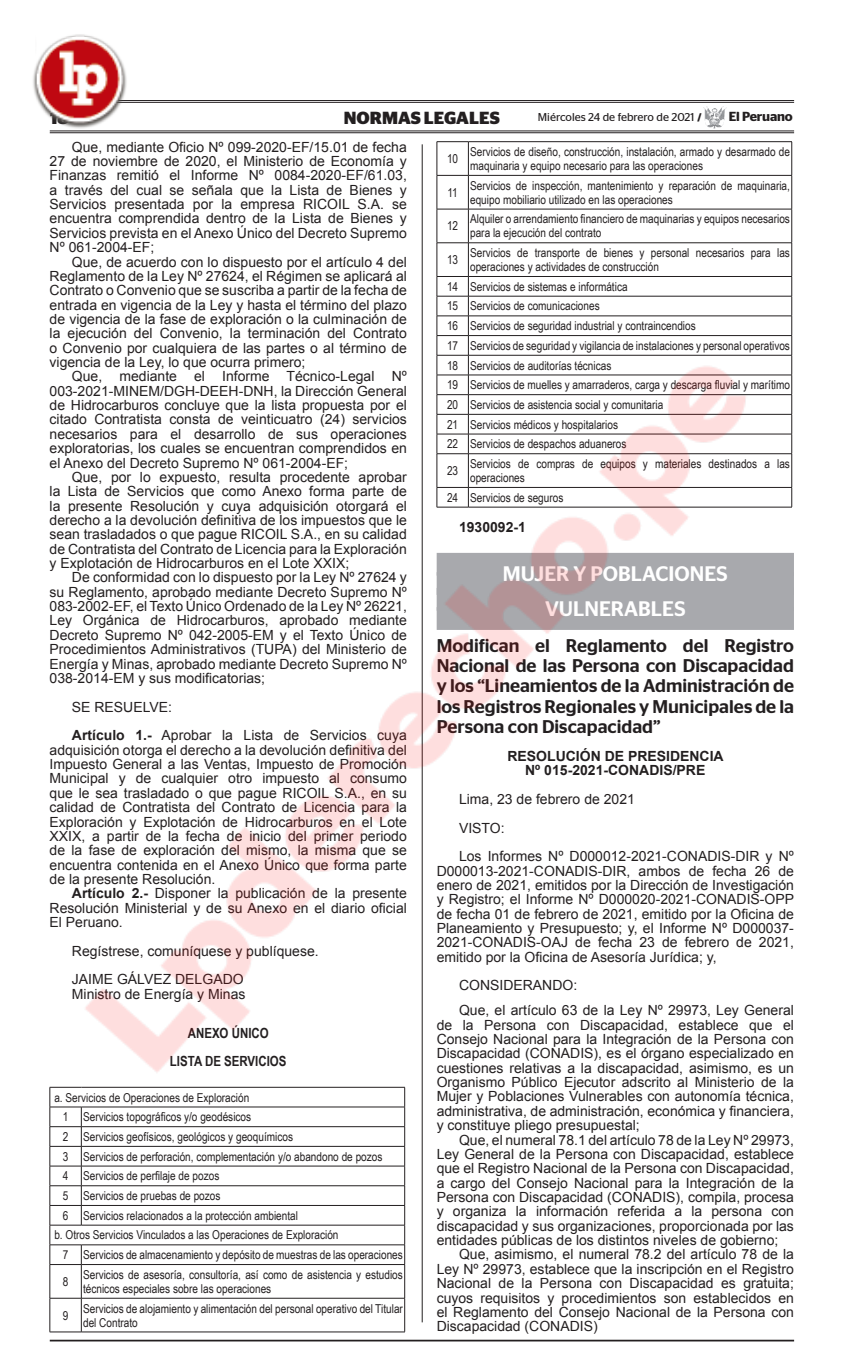
<style>
.page{position:relative;width:856px;height:1365px;background:#fff}
.page>*{position:absolute;margin:0;border:0;box-sizing:border-box;transform-origin:0 0}
.t1{font:500 21px/35px "Stag Sans";color:#fff;text-align:center}
.t2{font:500 18.38px/20.1px "Stag Sans";color:#231f20;text-align:justify}
.t3{font:700 17.5px "Stag Sans";color:#231f20}
.t4{font:14px/14.3px "Arial";color:#231f20;text-align:justify}
.t5{font:700 14px/14px "Arial";color:#231f20}
.t6{font:700 14px/28px "Arial Narrow";color:#231f20;text-align:center}
.t7{font:600 13.12px "Stag Sans";letter-spacing:-.015em;color:#231f20}
.t8{font:12.25px/19.6px "Arial Narrow";color:#231f20}
.t9{font:11.38px "Stag Sans";color:#231f20}
.s1{font-weight:700;font-size:10.5px}
.s2{font-weight:700}
</style>
<div class="page">
<img style="left:49px;top:100px;width:746px;height:1242px">
<img style="left:33px;top:34px;width:98px;height:97px">
<p class="t3" style="left:50px;top:107px;width:20px">18</p>
<p class="t3" style="left:344px;top:107px;width:157px">NORMAS LEGALES</p>
<p class="t9" style="left:538px;top:110px;width:165px">Miércoles 24 de febrero de 2021 <span class="s1">/</span></p>
<p class="t7" style="left:729px;top:109px;width:65px">El Peruano</p>
<p class="t4" style="left:50px;top:140px;width:359px;text-indent:22px">Que, mediante Oficio Nº 099-2020-EF/15.01 de fecha 27 de noviembre de 2020, el Ministerio de Economía y Finanzas remitió el Informe Nº 0084-2020-EF/61.03, a través del cual se señala que la Lista de Bienes y Servicios presentada por la empresa RICOIL S.A. se encuentra comprendida dentro de la Lista de Bienes y Servicios prevista en el Anexo Único del Decreto Supremo Nº 061-2004-EF;</p>
<p class="t4" style="left:50px;top:254px;width:359px;text-indent:22px">Que, de acuerdo con lo dispuesto por el artículo 4 del Reglamento de la Ley Nº 27624, el Régimen se aplicará al Contrato o Convenio que se suscriba a partir de la fecha de entrada en vigencia de la Ley y hasta el término del plazo de vigencia de la fase de exploración o la culminación de la ejecución del Convenio, la terminación del Contrato o Convenio por cualquiera de las partes o al término de vigencia de la Ley, lo que ocurra primero;</p>
<p class="t4" style="left:50px;top:369px;width:359px;text-indent:22px">Que, mediante el Informe Técnico-Legal Nº 003-2021-MINEM/DGH-DEEH-DNH, la Dirección General de Hidrocarburos concluye que la lista propuesta por el citado Contratista consta de veinticuatro (24) servicios necesarios para el desarrollo de sus operaciones exploratorias, los cuales se encuentran comprendidos en el Anexo del Decreto Supremo Nº 061-2004-EF;</p>
<p class="t4" style="left:50px;top:470px;width:359px;text-indent:22px">Que, por lo expuesto, resulta procedente aprobar la Lista de Servicios que como Anexo forma parte de la presente Resolución y cuya adquisición otorgará el derecho a la devolución definitiva de los impuestos que le sean trasladados o que pague RICOIL S.A., en su calidad de Contratista del Contrato de Licencia para la Exploración y Explotación de Hidrocarburos en el Lote XXIX;</p>
<p class="t4" style="left:50px;top:570px;width:359px;text-indent:22px">De conformidad con lo dispuesto por la Ley Nº 27624 y su Reglamento, aprobado mediante Decreto Supremo Nº 083-2002-EF, el Texto Único Ordenado de la Ley Nº 26221, Ley Orgánica de Hidrocarburos, aprobado mediante Decreto Supremo Nº 042-2005-EM y el Texto Único de Procedimientos Administrativos (TUPA) del Ministerio de Energía y Minas, aprobado mediante Decreto Supremo Nº 038-2014-EM y sus modificatorias;</p>
<p class="t4" style="left:72px;top:692px;width:336px;line-height:28.7px">SE RESUELVE:<br><span class="s2">ARTÍCULO 1.-</span> Aprobar la Lista de Servicios cuya</p>
<p class="t4" style="left:50px;top:742px;width:359px">adquisición otorga el derecho a la devolución definitiva del Impuesto General a las Ventas, Impuesto de Promoción Municipal y de cualquier otro impuesto al consumo que le sea trasladado o que pague RICOIL S.A., en su calidad de Contratista del Contrato de Licencia para la Exploración y Explotación de Hidrocarburos en el Lote XXIX, a partir de la fecha de inicio del primer periodo de la fase de exploración del mismo, la misma que se encuentra contenida en el Anexo Único que forma parte de la presente Resolución.</p>
<p class="t4" style="left:50px;top:886px;width:359px;text-indent:22px"><span class="s2">ARTÍCULO 2.-</span> Disponer la publicación de la presente Resolución Ministerial y de su Anexo en el diario oficial El Peruano.</p>
<p class="t4" style="left:72px;top:936px;width:248px;line-height:28.7px">Regístrese, comuníquese y publíquese.<br>JAIME GÁLVEZ DELGADO</p>
<p class="t4" style="left:72px;top:986px;width:175px">Ministro de Energía y Minas</p>
<p class="t6" style="left:170px;top:1017px;width:118px">ANEXO ÚNICO<br>LISTA DE SERVICIOS</p>
<p class="t8" style="left:54px;top:1086px;width:196px">a. Servicios de Operaciones de Exploración</p>
<p class="t8" style="left:63px;top:1106px;width:190px">1 Servicios topográficos y/o geodésicos</p>
<p class="t8" style="left:63px;top:1126px;width:232px">2 Servicios geofísicos, geológicos y geoquímicos</p>
<p class="t8" style="left:63px;top:1145px;width:321px">3 Servicios de perforación, complementación y/o abandono de pozos</p>
<p class="t8" style="left:63px;top:1165px;width:158px">4 Servicios de perfilaje de pozos</p>
<p class="t8" style="left:63px;top:1185px;width:159px">5 Servicios de pruebas de pozos</p>
<p class="t8" style="left:63px;top:1204px;width:237px">6 Servicios relacionados a la protección ambiental</p>
<p class="t8" style="left:54px;top:1224px;width:286px">b. Otros Servicios Vinculados a las Operaciones de Exploración</p>
<p class="t8" style="left:63px;top:1244px;width:342px">7 Servicios de almacenamiento y depósito de muestras de las operaciones</p>
<p class="t8" style="left:63px;top:1270px;width:7px">8</p>
<p class="t8" style="left:83px;top:1266px;width:321px;line-height:14px">Servicios de asesoría, consultoría, así como de asistencia y estudios técnicos especiales sobre las operaciones</p>
<p class="t8" style="left:63px;top:1304px;width:7px">9</p>
<p class="t8" style="left:83px;top:1300px;width:321px;line-height:14px">Servicios de alojamiento y alimentación del personal operativo del Titular del Contrato</p>
<p class="t8" style="left:447px;top:148px;width:13px">10</p>
<p class="t8" style="left:470px;top:144px;width:321px;line-height:14px">Servicios de diseño, construcción, instalación, armado y desarmado de maquinaria y equipo necesario para las operaciones</p>
<p class="t8" style="left:447px;top:182px;width:12px">11</p>
<p class="t8" style="left:470px;top:178px;width:321px;line-height:14px">Servicios de inspección, mantenimiento y reparación de maquinaria, equipo mobiliario utilizado en las operaciones</p>
<p class="t8" style="left:447px;top:216px;width:13px">12</p>
<p class="t8" style="left:470px;top:211px;width:321px;line-height:14px">Alquiler o arrendamiento financiero de maquinarias y equipos necesarios para la ejecución del contrato</p>
<p class="t8" style="left:447px;top:249px;width:13px">13</p>
<p class="t8" style="left:470px;top:245px;width:321px;line-height:14px">Servicios de transporte de bienes y personal necesarios para las operaciones y actividades de construcción</p>
<p class="t8" style="left:447px;top:276px;width:344px">14 Servicios de sistemas e informática<br>15 Servicios de comunicaciones<br>16 Servicios de seguridad industrial y contraincendios<br>17 Servicios de seguridad y vigilancia de instalaciones y personal operativos 18 Servicios de auditorías técnicas<br>19 Servicios de muelles y amarraderos, carga y descarga fluvial y marítimo 20 Servicios de asistencia social y comunitaria<br>21 Servicios médicos y hospitalarios<br>22 Servicios de despachos aduaneros</p>
<p class="t8" style="left:447px;top:460px;width:13px">23</p>
<p class="t8" style="left:470px;top:456px;width:321px;line-height:14px">Servicios de compras de equipos y materiales destinados a las operaciones</p>
<p class="t8" style="left:447px;top:487px;width:118px">24 Servicios de seguros</p>
<p class="t5" style="left:459px;top:520px;width:68px">1930092-1</p>
<h1 class="t1" style="left:503px;top:556px;width:226px">MUJER Y POBLACIONES<br>VULNERABLES</h1>
<h2 class="t2" style="left:437px;top:635px;width:359px">Modifican el Reglamento del Registro Nacional de las Persona con Discapacidad y los “Lineamientos de la Administración de los Registros Regionales y Municipales de la Persona con Discapacidad”</h2>
<p class="t5" style="left:525px;top:749px;width:198px;text-indent:-18px">RESOLUCIÓN DE PRESIDENCIA<br>Nº 015-2021-CON</p>
<p class="t5" style="left:639px;top:763px;width:66px">ADIS/PRE</p>
<p class="t4" style="left:459px;top:784px;width:336px;line-height:28.7px;text-align:left">Lima, 23 de febrero de 2021<br>VISTO:<br>Los Informes Nº D000012-2021-CONADIS-DIR y Nº</p>
<p class="t4" style="left:437px;top:863px;width:359px">D000013-2021-CONADIS-DIR, ambos de fecha 26 de enero de 2021, emitidos por la Dirección de Investigación y Registro; el Informe Nº D000020-2021-CONADIS-OPP de fecha 01 de febrero de 2021, emitido por la Oficina de Planeamiento y Presupuesto; y, el Informe Nº D000037- 2021-CONADIS-OAJ de fecha 23 de febrero de 2021, emitido por la Oficina de Asesoría Jurídica; y,</p>
<p class="t4" style="left:459px;top:973px;width:336px;line-height:24.8px">CONSIDERANDO:<br>Que, el artículo 63 de la Ley Nº 29973, Ley General</p>
<p class="t4" style="left:437px;top:1017px;width:359px">de la Persona con Discapacidad, establece que el Consejo Nacional para la Integración de la Persona con Discapacidad (CONADIS), es el órgano especializado en cuestiones relativas a la discapacidad, asimismo, es un Organismo Público Ejecutor adscrito al Ministerio de la Mujer y Poblaciones Vulnerables con autonomía técnica, administrativa, de administración, económica y financiera, y constituye pliego presupuestal;</p>
<p class="t4" style="left:437px;top:1132px;width:359px;text-indent:22px">Que, el numeral 78.1 del artículo 78 de la Ley Nº 29973, Ley General de la Persona con Discapacidad, establece que el Registro Nacional de la Persona con Discapacidad, a cargo del Consejo Nacional para la Integración de la Persona con Discapacidad (CONADIS), compila, procesa y organiza la información referida a la persona con discapacidad y sus organizaciones, proporcionada por las entidades públicas de los distintos niveles de gobierno;</p>
<p class="t4" style="left:437px;top:1247px;width:359px;text-indent:22px">Que, asimismo, el numeral 78.2 del artículo 78 de la Ley Nº 29973, establece que la inscripción en el Registro Nacional de la Persona con Discapacidad es gratuita; cuyos requisitos y procedimientos son establecidos en el Reglamento del Consejo Nacional de la Persona con Discapacidad (CONADIS)</p>
</div>
